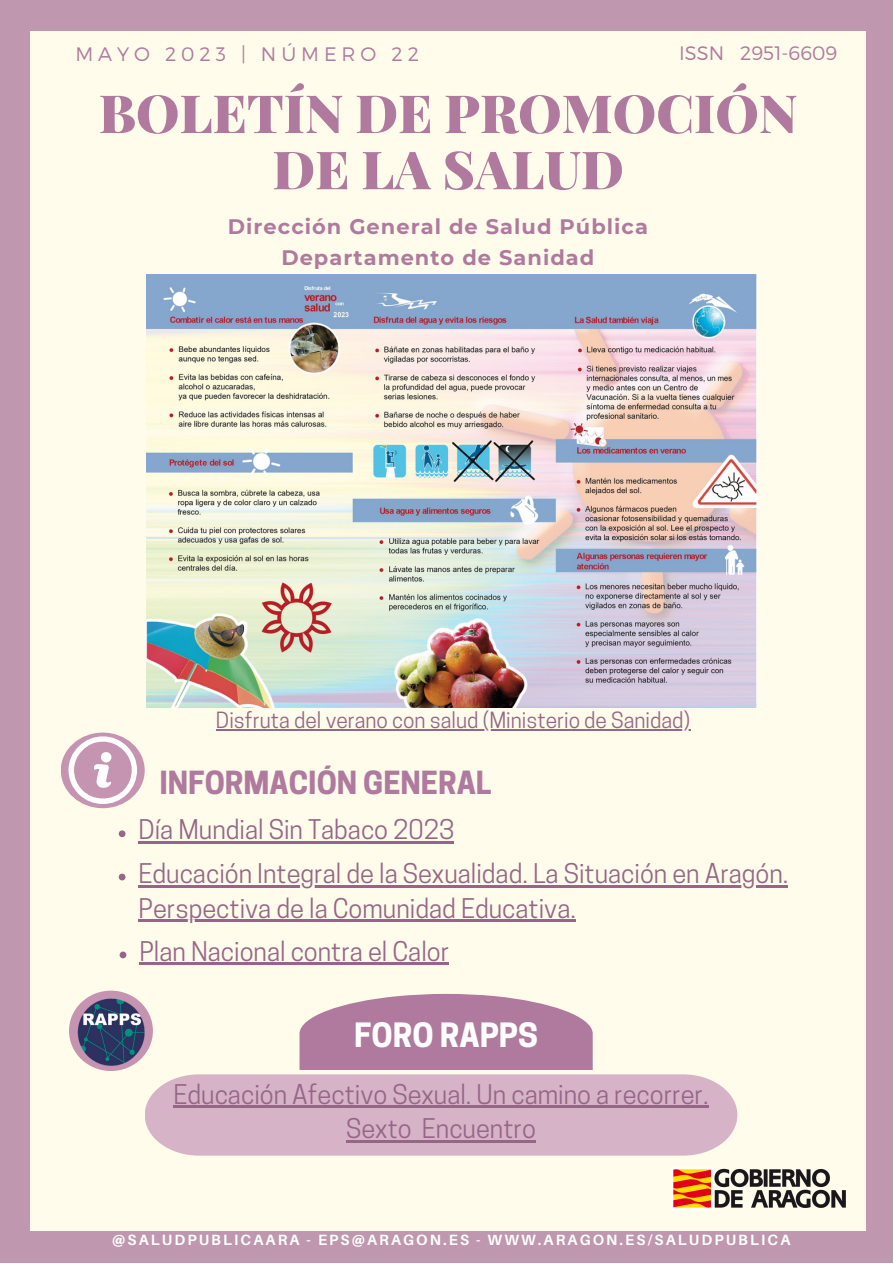
<style>
.page{position:relative;width:893px;height:1264px;background:#fff}
.page>*{position:absolute;margin:0;border:0;box-sizing:border-box;transform-origin:0 0}
.t1{font:900 52.8px/56.2px "Playfair Display";color:#af7a9d;text-align:center}
.t2{font:700 31.5px "Cooper Hewitt";color:#fff}
.t3{font:700 29.85px "Cooper Hewitt";color:#af7a9d}
.t4{font:25.5px/34.8px "Cooper Hewitt";color:#966686}
.t5{font:700 21px/30.3px "Montserrat";letter-spacing:.05em;color:#af7a9d;text-align:center}
.t6{font:21px "Cooper Hewitt";color:#966686}
.t7{font:300 19.5px "Montserrat";letter-spacing:.25em;color:#af7a9d}
.t8{font:300 19.5px "Montserrat";color:#af7a9d}
.t9{font:700 14.85px "Aileron";letter-spacing:.14em;color:#fff}
</style>
<div class="page">
<div style="left:0;top:0;width:892px;height:1262px;background:#bf97af"></div>
<div style="left:30px;top:32px;width:835px;height:1198px;background:#fffceb"></div>
<img style="left:671px;top:1167px;width:174px;height:42px">
<div style="left:61px;top:732px;width:84px;height:76px;background:#c594b0;border-radius:50%"></div>
<svg style="left:68px;top:736px;width:69px;height:67px"></svg>
<div style="left:69px;top:990px;width:84px;height:80px;background:#c594b0;border-radius:50%"></div>
<img style="left:75px;top:997px;width:71px;height:70px">
<svg style="left:299px;top:993px;width:293px;height:76px;background:#b98aa6"></svg>
<img style="left:146px;top:274px;width:611px;height:433px">
<svg style="left:119px;top:830px;width:6px;height:7px"></svg>
<hr style="left:138px;top:841px;width:316px;height:2px;background:#966686">
<svg style="left:120px;top:951px;width:6px;height:7px"></svg>
<hr style="left:139px;top:962px;width:310px;height:3px;background:#966686">
<svg style="left:119px;top:873px;width:6px;height:7px"></svg>
<hr style="left:138px;top:884px;width:650px;height:3px;background:#966686">
<hr style="left:138px;top:919px;width:438px;height:3px;background:#966686">
<hr style="left:216px;top:729px;width:474px;height:1px;background:#966686">
<div style="left:145px;top:1074px;width:592px;height:81px;background:#d6b3c7"></div>
<hr style="left:173px;top:1105px;width:535px;height:3px;background:#966686">
<hr style="left:346px;top:1140px;width:65px;height:2px;background:#966686">
<svg style="left:411px;top:1140px;width:11px;height:2px"></svg>
<hr style="left:422px;top:1140px;width:114px;height:2px;background:#966686">
<p class="t7" style="left:75px;top:42px;width:345px">MAYO 2023 | NÚMERO 22</p>
<p class="t8" style="left:679px;top:40px;width:159px">ISSN 2951-6609</p>
<p class="t1" style="left:99px;top:83px;width:700px">BOLETÍN DE PROMOCIÓN<br>DE LA SALUD</p>
<p class="t5" style="left:228px;top:212px;width:421px">Dirección General de Salud Pública<br>Departamento de Sanidad</p>
<p class="t6" style="left:216px;top:712px;width:476px">Disfruta del verano con salud (Ministerio de Sanidad)</p>
<p class="t3" style="left:159px;top:771px;width:333px">INFORMACIÓN GENERAL</p>
<p class="t4" style="left:138px;top:815px;width:317px">Día Mundial Sin Tabaco 2023</p>
<p class="t4" style="left:138px;top:858px;width:651px">Educación Integral de la Sexualidad. La Situación en Aragón.<br>Perspectiva de la Comunidad Educativa.</p>
<p class="t4" style="left:139px;top:936px;width:311px">Plan Nacional contra el Calor</p>
<p class="t2" style="left:354px;top:1023px;width:185px">FORO RAPPS</p>
<p class="t4" style="left:173px;top:1079px;width:536px;text-align:center">Educación Afectivo Sexual. Un camino a recorrer.<br>Sexto Encuentro</p>
<p class="t9" style="left:112px;top:1230px;width:679px">@SALUDPUBLICAARA - EPS@ARAGON.ES - WWW.ARAGON.ES/SALUDPUBLICA</p>
</div>
